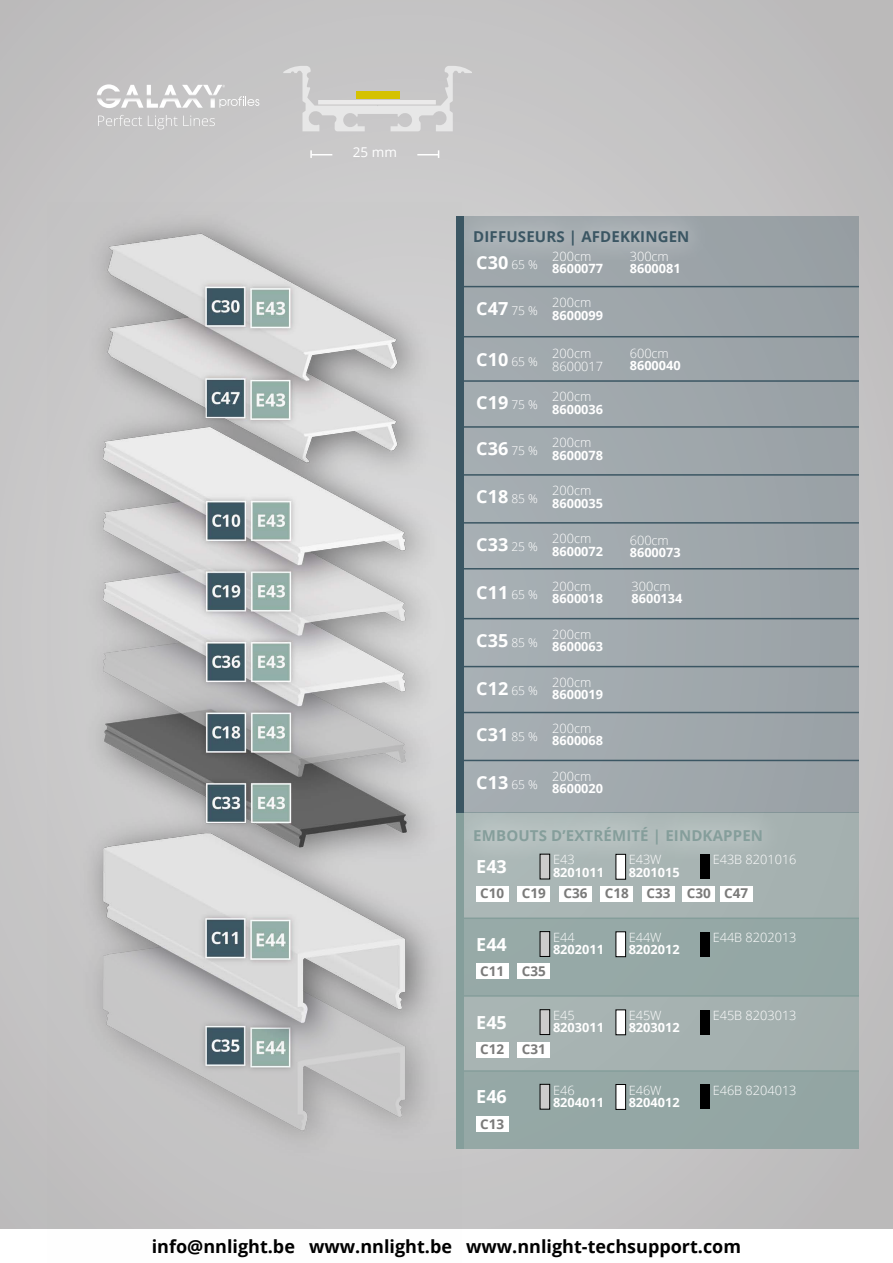
<style>
.page{position:relative;width:893px;height:1263px;background:#fff}
.page>*{position:absolute;margin:0;border:0;box-sizing:border-box;transform-origin:0 0}
.t1{font:700 18px "Open Sans";color:#fff}
.t2{font:700 18px "Open Sans";color:#000}
.t3{font:700 15px "Open Sans";letter-spacing:.01em;color:#859e9b}
.t4{font:700 15px "Open Sans";letter-spacing:.01em;color:#3b5663}
.t5{font:700 13.5px "Open Sans";color:#7a7a79}
.t6{font:13.5px "Open Sans";color:#fff}
.t7{font:700 12.75px "Open Sans";color:#fff}
.t8{font:300 12.75px/13.5px "Open Sans";color:#fff}
.s1{font-weight:300;font-size:12px}
</style>
<div class="page">
<div style="left:0;top:0;width:893px;height:1229px;background:#c4c3c4"></div>
<svg style="left:98px;top:115px;width:44px;height:11px"></svg>
<svg style="left:148px;top:115px;width:67px;height:14px"></svg>
<svg style="left:97px;top:84px;width:162px;height:24px"></svg>
<img style="left:97px;top:227px;width:365px;height:922px">
<svg style="left:310px;top:150px;width:22px;height:8px"></svg>
<svg style="left:417px;top:150px;width:22px;height:8px"></svg>
<svg style="left:283px;top:66px;width:189px;height:65px"></svg>
<div style="left:463px;top:812px;width:396px;height:336px;background:linear-gradient(to right,#9eaeac,#9baaa8)"></div>
<div style="left:452px;top:805px;width:332px;height:59px;background:#b0bbba"></div>
<div style="left:456px;top:812px;width:7px;height:336px;background:#859e9b"></div>
<hr style="left:463px;top:917px;width:396px;height:2px;background:#859e9b">
<hr style="left:463px;top:1070px;width:396px;height:2px;background:#859e9b">
<hr style="left:463px;top:995px;width:396px;height:2px;background:#859e9b">
<div style="left:540px;top:854px;width:10px;height:25px;background:#cdcccc;border:1px solid #000"></div>
<div style="left:540px;top:931px;width:10px;height:26px;background:#cdcccc;border:1px solid #000"></div>
<div style="left:540px;top:1084px;width:10px;height:25px;background:#cdcccc;border:1px solid #000"></div>
<div style="left:540px;top:1009px;width:10px;height:26px;background:#cdcccc;border:1px solid #000"></div>
<div style="left:616px;top:854px;width:10px;height:25px;background:#fff;border:1px solid #000"></div>
<div style="left:616px;top:931px;width:10px;height:26px;background:#fff;border:1px solid #000"></div>
<div style="left:616px;top:1084px;width:10px;height:25px;background:#fff;border:1px solid #000"></div>
<div style="left:616px;top:1010px;width:10px;height:25px;background:#fff;border:1px solid #000"></div>
<div style="left:700px;top:854px;width:9px;height:25px;background:#000"></div>
<div style="left:700px;top:932px;width:9px;height:25px;background:#000"></div>
<div style="left:700px;top:1084px;width:9px;height:25px;background:#000"></div>
<div style="left:700px;top:1010px;width:9px;height:25px;background:#000"></div>
<div style="left:476px;top:886px;width:32px;height:16px;background:#fff"></div>
<div style="left:476px;top:964px;width:32px;height:15px;background:#fff"></div>
<div style="left:476px;top:1116px;width:32px;height:16px;background:#fff"></div>
<div style="left:476px;top:1042px;width:32px;height:15px;background:#fff"></div>
<div style="left:559px;top:886px;width:32px;height:16px;background:#fff"></div>
<div style="left:518px;top:886px;width:32px;height:16px;background:#fff"></div>
<div style="left:518px;top:964px;width:32px;height:15px;background:#fff"></div>
<div style="left:518px;top:1042px;width:32px;height:15px;background:#fff"></div>
<div style="left:601px;top:886px;width:32px;height:16px;background:#fff"></div>
<div style="left:642px;top:886px;width:33px;height:16px;background:#fff"></div>
<div style="left:683px;top:886px;width:32px;height:16px;background:#fff"></div>
<div style="left:720px;top:886px;width:32px;height:16px;background:#fff"></div>
<div style="left:463px;top:216px;width:396px;height:596px;background:#9fa7ac"></div>
<div style="left:452px;top:207px;width:259px;height:58px;background:#fff;opacity:.95"></div>
<div style="left:456px;top:216px;width:7px;height:596px;background:#3b5663"></div>
<hr style="left:463px;top:380px;width:396px;height:2px;background:#3b5663">
<hr style="left:463px;top:336px;width:396px;height:1px;background:#3b5663">
<hr style="left:463px;top:286px;width:396px;height:1px;background:#3b5663">
<hr style="left:463px;top:522px;width:396px;height:2px;background:#3b5663">
<hr style="left:463px;top:666px;width:396px;height:1px;background:#3b5663">
<hr style="left:463px;top:426px;width:396px;height:2px;background:#3b5663">
<hr style="left:463px;top:568px;width:396px;height:1px;background:#3b5663">
<hr style="left:463px;top:712px;width:396px;height:1px;background:#3b5663">
<hr style="left:463px;top:474px;width:396px;height:2px;background:#3b5663">
<hr style="left:463px;top:618px;width:396px;height:1px;background:#3b5663">
<hr style="left:463px;top:760px;width:396px;height:1px;background:#3b5663">
<p class="t6" style="left:353px;top:143px;width:46px">25 mm</p>
<p class="t4" style="left:473px;top:226px;width:218px">DIFFUSEURS | AFDEKKINGEN</p>
<h1 class="t1" style="left:476px;top:249px;width:63px">C30 <span class="s1">65 %</span></h1>
<p class="t8" style="left:552px;top:249px;width:41px">200cm</p>
<p class="t7" style="left:552px;top:260px;width:52px">8600077</p>
<h1 class="t1" style="left:476px;top:296px;width:63px">C47 <span class="s1">75 %</span></h1>
<p class="t8" style="left:552px;top:296px;width:41px">200cm</p>
<p class="t7" style="left:552px;top:306px;width:52px">8600099</p>
<h1 class="t1" style="left:476px;top:346px;width:63px">C10 <span class="s1">65 %</span></h1>
<h1 class="t1" style="left:476px;top:390px;width:63px">C19 <span class="s1">75 %</span></h1>
<p class="t8" style="left:552px;top:346px;width:52px">200cm<br>8600017</p>
<p class="t8" style="left:552px;top:390px;width:41px">200cm</p>
<p class="t7" style="left:552px;top:400px;width:52px">8600036</p>
<h1 class="t1" style="left:476px;top:436px;width:63px">C36 <span class="s1">75 %</span></h1>
<p class="t8" style="left:552px;top:436px;width:41px">200cm</p>
<p class="t7" style="left:552px;top:446px;width:52px">8600078</p>
<h1 class="t1" style="left:476px;top:484px;width:63px">C18 <span class="s1">85 %</span></h1>
<p class="t8" style="left:552px;top:484px;width:41px">200cm</p>
<p class="t7" style="left:552px;top:494px;width:52px">8600035</p>
<h1 class="t1" style="left:476px;top:532px;width:63px">C33 <span class="s1">25 %</span></h1>
<p class="t8" style="left:552px;top:532px;width:41px">200cm</p>
<p class="t7" style="left:552px;top:542px;width:52px">8600072</p>
<h1 class="t1" style="left:476px;top:579px;width:63px">C11 <span class="s1">65 %</span></h1>
<p class="t8" style="left:552px;top:579px;width:41px">200cm</p>
<p class="t7" style="left:552px;top:590px;width:52px">8600018</p>
<h1 class="t1" style="left:476px;top:627px;width:63px">C35 <span class="s1">85 %</span></h1>
<p class="t8" style="left:552px;top:627px;width:41px">200cm</p>
<p class="t7" style="left:552px;top:638px;width:52px">8600063</p>
<h1 class="t1" style="left:476px;top:675px;width:63px">C12 <span class="s1">65 %</span></h1>
<p class="t8" style="left:552px;top:675px;width:41px">200cm</p>
<p class="t7" style="left:552px;top:686px;width:52px">8600019</p>
<h1 class="t1" style="left:476px;top:721px;width:63px">C31 <span class="s1">85 %</span></h1>
<p class="t8" style="left:552px;top:721px;width:41px">200cm</p>
<p class="t7" style="left:552px;top:732px;width:52px">8600068</p>
<h1 class="t1" style="left:476px;top:769px;width:63px">C13 <span class="s1">65 %</span></h1>
<p class="t8" style="left:552px;top:769px;width:41px">200cm</p>
<p class="t7" style="left:552px;top:780px;width:52px">8600020</p>
<p class="t8" style="left:630px;top:249px;width:41px">300cm</p>
<p class="t7" style="left:630px;top:260px;width:52px">8600081</p>
<p class="t8" style="left:630px;top:346px;width:41px">600cm</p>
<p class="t7" style="left:630px;top:357px;width:52px">8600040</p>
<p class="t8" style="left:630px;top:533px;width:41px">600cm</p>
<p class="t7" style="left:630px;top:543px;width:52px">8600073</p>
<p class="t8" style="left:631px;top:579px;width:41px">300cm</p>
<p class="t7" style="left:631px;top:590px;width:52px">8600134</p>
<p class="t3" style="left:473px;top:824px;width:291px">EMBOUTS D’EXTRÉMITÉ | EINDKAPPEN</p>
<h1 class="t1" style="left:476px;top:854px;width:32px">E43</h1>
<p class="t8" style="left:553px;top:853px;width:23px">E43</p>
<p class="t7" style="left:553px;top:863px;width:52px">8201011</p>
<p class="t8" style="left:713px;top:853px;width:85px">E43B 8201016</p>
<p class="t8" style="left:629px;top:853px;width:34px">E43W</p>
<p class="t7" style="left:629px;top:863px;width:52px">8201015</p>
<p class="t5" style="left:480px;top:884px;width:26px">C10</p>
<p class="t5" style="left:522px;top:884px;width:26px">C19</p>
<p class="t5" style="left:563px;top:884px;width:26px">C36</p>
<p class="t5" style="left:605px;top:884px;width:26px">C18</p>
<p class="t5" style="left:646px;top:884px;width:103px">C33 C30 C47</p>
<h1 class="t1" style="left:476px;top:931px;width:32px">E44</h1>
<p class="t8" style="left:553px;top:930px;width:23px">E44</p>
<p class="t7" style="left:553px;top:940px;width:52px">8202011</p>
<p class="t8" style="left:629px;top:930px;width:34px">E44W</p>
<p class="t7" style="left:629px;top:940px;width:52px">8202012</p>
<p class="t8" style="left:713px;top:930px;width:85px">E44B 8202013</p>
<p class="t5" style="left:480px;top:961px;width:26px">C11</p>
<p class="t5" style="left:522px;top:961px;width:26px">C35</p>
<h1 class="t1" style="left:476px;top:1009px;width:32px">E45</h1>
<p class="t8" style="left:553px;top:1008px;width:23px">E45</p>
<p class="t7" style="left:553px;top:1018px;width:52px">8203011</p>
<p class="t8" style="left:629px;top:1008px;width:34px">E45W</p>
<p class="t7" style="left:629px;top:1018px;width:52px">8203012</p>
<p class="t8" style="left:713px;top:1008px;width:85px">E45B 8203013</p>
<p class="t5" style="left:480px;top:1039px;width:26px">C12</p>
<p class="t5" style="left:522px;top:1039px;width:26px">C31</p>
<h1 class="t1" style="left:476px;top:1084px;width:32px">E46</h1>
<p class="t8" style="left:553px;top:1083px;width:23px">E46</p>
<p class="t7" style="left:553px;top:1093px;width:52px">8204011</p>
<p class="t8" style="left:629px;top:1083px;width:34px">E46W</p>
<p class="t7" style="left:629px;top:1093px;width:52px">8204012</p>
<p class="t8" style="left:713px;top:1083px;width:85px">E46B 8204013</p>
<p class="t5" style="left:480px;top:1114px;width:26px">C13</p>
<h1 class="t2" style="left:152px;top:1234px;width:591px">info@nnlight.be www.nnlight.be www.nnlight-techsupport.com</h1>
</div>
